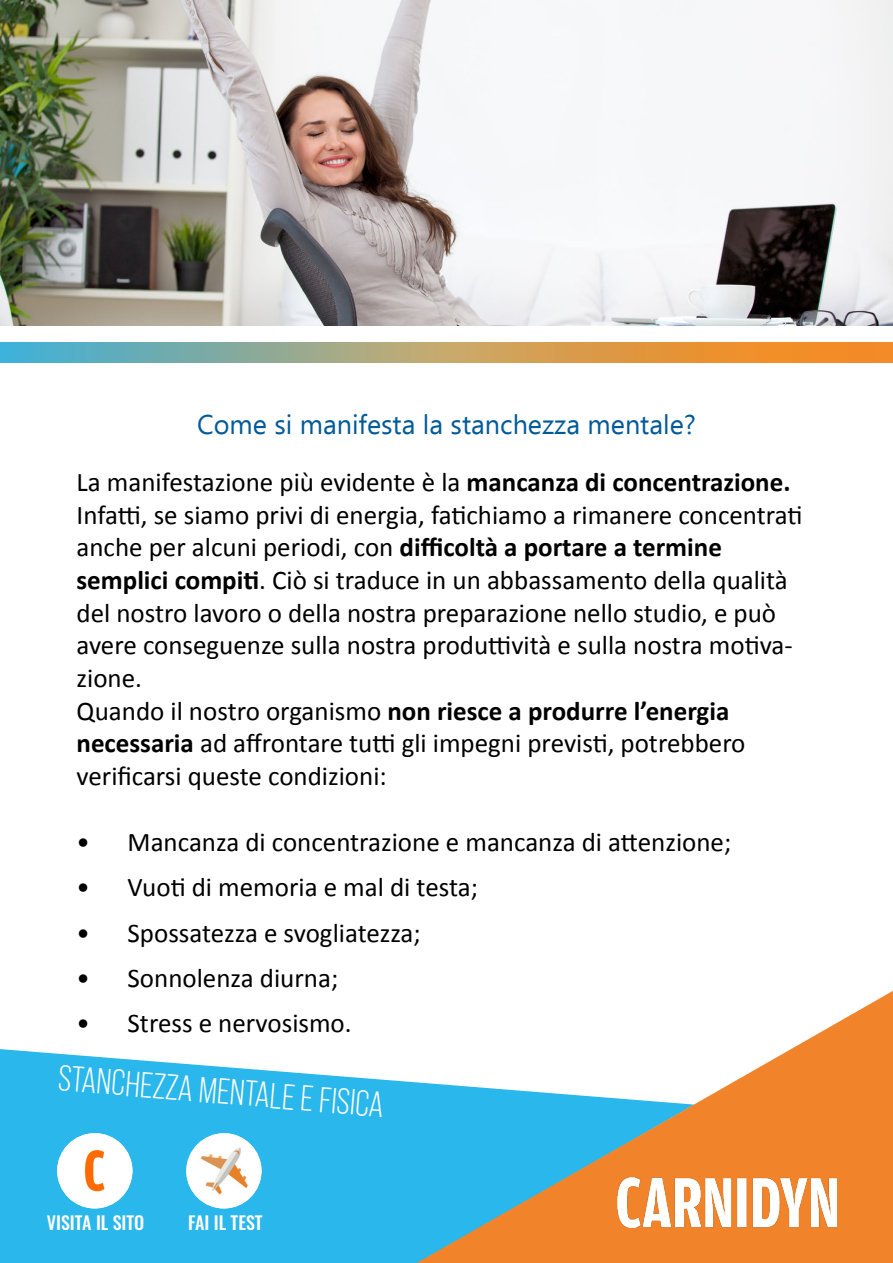
<style>
.page{position:relative;width:893px;height:1263px;background:#fff}
.page>*{position:absolute;margin:0;border:0;box-sizing:border-box;transform-origin:0 0}
.t1{font:36px "Bebas Neue Pro";color:#fff}
.t2{font:27px/32.7px "Calibri";color:#000}
.t3{font:27px "Ebrima";color:#005a98}
.t4{font:500 18px "Oswald";color:#fff}
.s1{font-weight:700}
</style>
<div class="page">
<svg style="left:0;top:1049px;width:417px;height:214px;background:#3cbded"></svg>
<svg style="left:417px;top:991px;width:476px;height:272px"></svg>
<svg style="left:0;top:343px;width:893px;height:19px;background:#b2a06f"></svg>
<img style="left:57px;top:1133px;width:75px;height:75px;border-radius:38px">
<img style="left:186px;top:1133px;width:75px;height:75px;border-radius:36px">
<img style="left:0;top:0;width:893px;height:325px">
<img style="left:618px;top:1178px;width:219px;height:49px">
<p class="t3" style="left:197px;top:405px;width:500px">Come si manifesta la stanchezza mentale?</p>
<p class="t2" style="left:77px;top:465px;width:727px">La manifestazione più evidente è la <span class="s1">mancanza di concentrazione.<br></span>Infatti, se siamo privi di energia, fatichiamo a rimanere concentrati anche per alcuni periodi, con <span class="s1">difficoltà a portare a termine semplici compiti</span>. Ciò si traduce in un abbassamento della qualità del nostro lavoro o della nostra preparazione nello studio, e può avere conseguenze sulla nostra produttività e sulla nostra motiva&shy;zione.<br>Quando il nostro organismo <span class="s1">non riesce a produrre l’energia necessaria</span> ad affrontare tutti gli impegni previsti, potrebbero verificarsi queste condizioni:</p>
<p class="t2" style="left:77px;top:824px;width:656px">• Mancanza di concentrazione e mancanza di attenzione;</p>
<p class="t2" style="left:77px;top:870px;width:403px">• Vuoti di memoria e mal di testa;</p>
<p class="t2" style="left:77px;top:915px;width:346px">• Spossatezza e svogliatezza;</p>
<p class="t2" style="left:77px;top:961px;width:263px">• Sonnolenza diurna;</p>
<p class="t2" style="left:77px;top:1006px;width:277px">• Stress e nervosismo.</p>
<h1 class="t1" style="left:60px;top:1057px;width:328px;rotate:5deg">STANCHEZZA MENTALE E FISICA</h1>
<p class="t4" style="left:47px;top:1207px;width:99px">VISITA IL SITO</p>
<p class="t4" style="left:188px;top:1207px;width:76px">FAI IL TEST</p>
</div>
